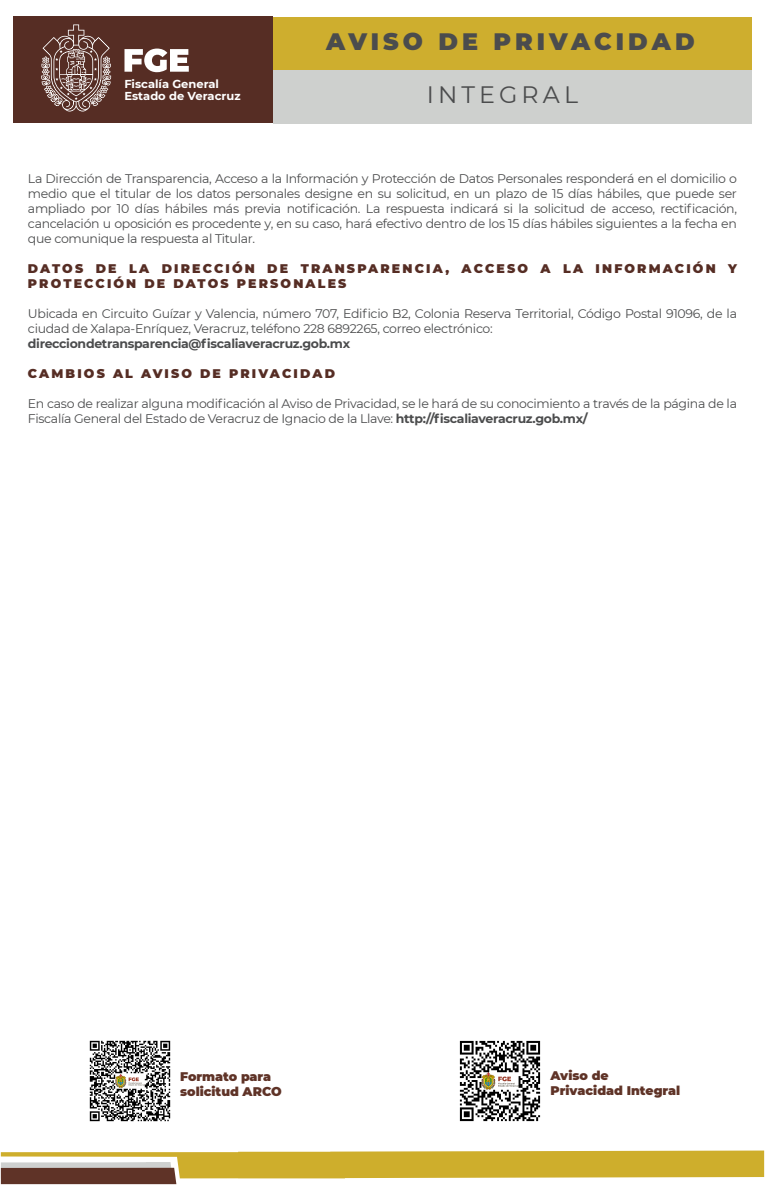
<style>
.page{position:relative;width:765px;height:1197px;background:#fff}
.page>*{position:absolute;margin:0;border:0;box-sizing:border-box;transform-origin:0 0}
.t1{font:900 23.75px "Montserrat";letter-spacing:.175em;color:#4b4c4d}
.t2{font:23.75px "Montserrat";letter-spacing:.175em;color:#4b4c4d}
.t3{font:12.5px/15px "Montserrat";letter-spacing:-.025em;color:#4b4c4d}
.t4{font:900 12.5px/15px "Montserrat";letter-spacing:.175em;color:#562d24}
.t5{font:900 12.5px/15px "Montserrat";color:#5f3327}
.t6{font:700 12.5px "Montserrat";letter-spacing:-.025em;color:#4b4c4d}
.t7{font:700 11.5px/12.2px "Montserrat";color:#fff}
.s1{font-weight:700}
</style>
<div class="page">
<div style="left:14px;top:17px;width:259px;height:106px;background:#562d24"></div>
<div style="left:273px;top:17px;width:478px;height:54px;background:#ceae2e"></div>
<div style="left:273px;top:70px;width:478px;height:54px;background:#ced0ce"></div>
<svg style="left:125px;top:49px;width:64px;height:23px"></svg>
<svg style="left:41px;top:24px;width:70px;height:88px"></svg>
<svg style="left:1px;top:1151px;width:763px;height:33px"></svg>
<img style="left:89px;top:1040px;width:82px;height:82px">
<img style="left:459px;top:1040px;width:82px;height:82px">
<p class="t7" style="left:124px;top:77px;width:118px">Fiscalía General<br>Estado de Veracruz</p>
<h1 class="t1" style="left:326px;top:24px;width:370px">AVISO DE PRIVACIDAD</h1>
<h1 class="t2" style="left:427px;top:78px;width:153px">INTEGRAL</h1>
<p class="t3" style="left:28px;top:171px;width:711px;text-align:justify">La Dirección de Transparencia, Acceso a la Información y Protección de Datos Personales responderá en el domicilio o medio que el titular de los datos personales designe en su solicitud, en un plazo de 15 días hábiles, que puede ser ampliado por 10 días hábiles más previa notificación. La respuesta indicará si la solicitud de acceso, rectificación, cancelación u oposición es procedente y, en su caso, hará efectivo dentro de los 15 días hábiles siguientes a la fecha en que comunique la respuesta al Titular.</p>
<p class="t4" style="left:28px;top:261px;width:711px">DATOS DE LA DIRECCIÓN DE TRANSPARENCIA, ACCESO A LA INFORMACIÓN Y<br>PROTECCIÓN DE DATOS PERSONALES</p>
<p class="t3" style="left:28px;top:306px;width:711px">Ubicada en Circuito Guízar y Valencia, número 707, Edificio B2, Colonia Reserva Territorial, Código Postal 91096, de la ciudad de Xalapa-Enríquez, Veracruz, teléfono 228 6892265, correo electrónico:</p>
<p class="t6" style="left:28px;top:335px;width:324px">direcciondetransparencia@fiscaliaveracruz.gob.mx</p>
<p class="t4" style="left:28px;top:366px;width:309px">CAMBIOS AL AVISO DE PRIVACIDAD</p>
<p class="t3" style="left:28px;top:396px;width:711px">En caso de realizar alguna modificación al Aviso de Privacidad, se le hará de su conocimiento a través de la página de la<br>Fiscalía General del Estado de Veracruz de Ignacio de la Llave: <span class="s1">http://fiscaliaveracruz.gob.mx/</span></p>
<p class="t5" style="left:180px;top:1068px;width:103px">Formato para solicitud ARCO</p>
<p class="t5" style="left:551px;top:1068px;width:131px">Aviso de<br>Privacidad Integral</p>
</div>
